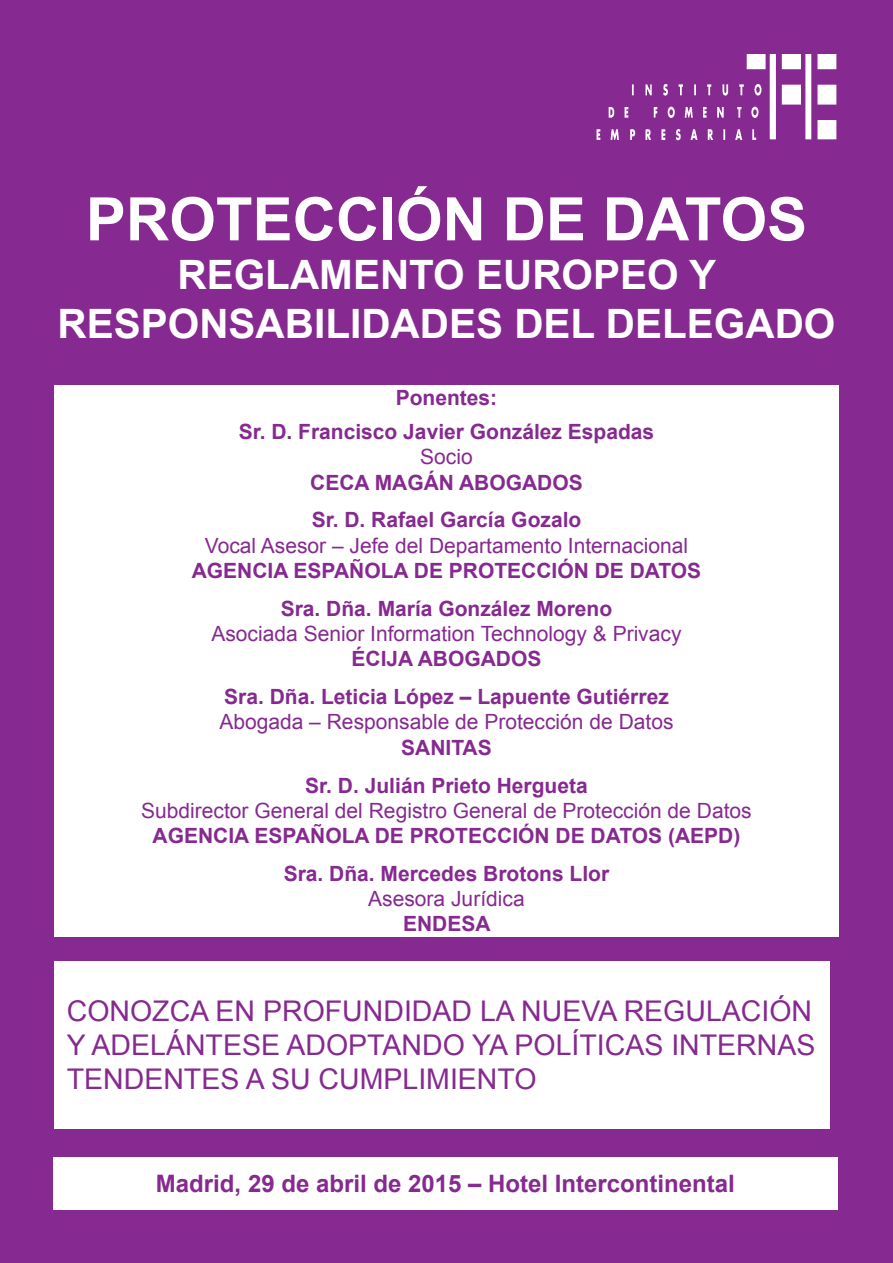
<style>
.page{position:relative;width:893px;height:1263px;background:#862990}
.page>*{position:absolute;margin:0;border:0;box-sizing:border-box;transform-origin:0 0}
.t1{font:700 60px "Arial";color:#fff}
.t2{font:700 40.5px/48.6px "Arial";color:#fff;text-align:center}
.t3{font:28.5px/34.2px "Arial";color:#862990;text-align:justify}
.t4{font:700 24px "Arial";color:#862990}
.t5{font:700 21px/38px "Arial";color:#862990;text-align:center}
.t6{font:21px "Arial";color:#862990}
</style>
<div class="page">
<div style="left:54px;top:385px;width:785px;height:551px;background:#fff"></div>
<img style="left:596px;top:54px;width:241px;height:87px">
<div style="left:53px;top:1157px;width:784px;height:52px;background:#fff"></div>
<div style="left:54px;top:961px;width:776px;height:167px;background:#fff"></div>
<h1 class="t1" style="left:86px;top:180px;width:723px">PROTECCIÓN DE DATOS</h1>
<h2 class="t2" style="left:58px;top:252px;width:779px">REGLAMENTO EUROPEO Y<br>RESPONSABILIDADES DEL DELEGADO</h2>
<p class="t5" style="left:239px;top:382px;width:417px;line-height:33.8px">Ponentes:<br>Sr. D. Francisco Javier González Espadas</p>
<p class="t6" style="left:420px;top:443px;width:54px">Socio</p>
<p class="t5" style="left:310px;top:464px;width:274px;text-align:left">CECA MAGÁN ABOGADOS<br>Sr. D. Rafael García Gozalo</p>
<p class="t6" style="left:205px;top:531px;width:485px">Vocal Asesor – Jefe del Departamento Internacional</p>
<p class="t5" style="left:192px;top:552px;width:511px">AGENCIA ESPAÑOLA DE PROTECCIÓN DE DATOS<br>Sra. Dña. María González Moreno</p>
<p class="t6" style="left:211px;top:620px;width:472px">Asociada Senior Information Technology &amp; Privacy</p>
<p class="t5" style="left:224px;top:641px;width:446px">ÉCIJA ABOGADOS<br>Sra. Dña. Leticia López – Lapuente Gutiérrez</p>
<p class="t6" style="left:219px;top:708px;width:456px">Abogada – Responsable de Protección de Datos</p>
<p class="t5" style="left:305px;top:729px;width:284px">SANITAS<br>Sr. D. Julián Prieto Hergueta</p>
<p class="t6" style="left:141px;top:797px;width:612px">Subdirector General del Registro General de Protección de Datos</p>
<p class="t5" style="left:153px;top:817px;width:589px">AGENCIA ESPAÑOLA DE PROTECCIÓN DE DATOS (AEPD)<br>Sra. Dña. Mercedes Brotons Llor</p>
<p class="t6" style="left:368px;top:885px;width:158px">Asesora Jurídica</p>
<p class="t5" style="left:403px;top:906px;width:89px">ENDESA</p>
<h3 class="t3" style="left:67px;top:994px;width:750px">CONOZCA EN PROFUNDIDAD LA NUEVA REGULACIÓN Y ADELÁNTESE ADOPTANDO YA POLÍTICAS INTERNAS TENDENTES A SU CUMPLIMIENTO</h3>
<p class="t4" style="left:156px;top:1168px;width:580px">Madrid, 29 de abril de 2015 – Hotel Intercontinental</p>
</div>
